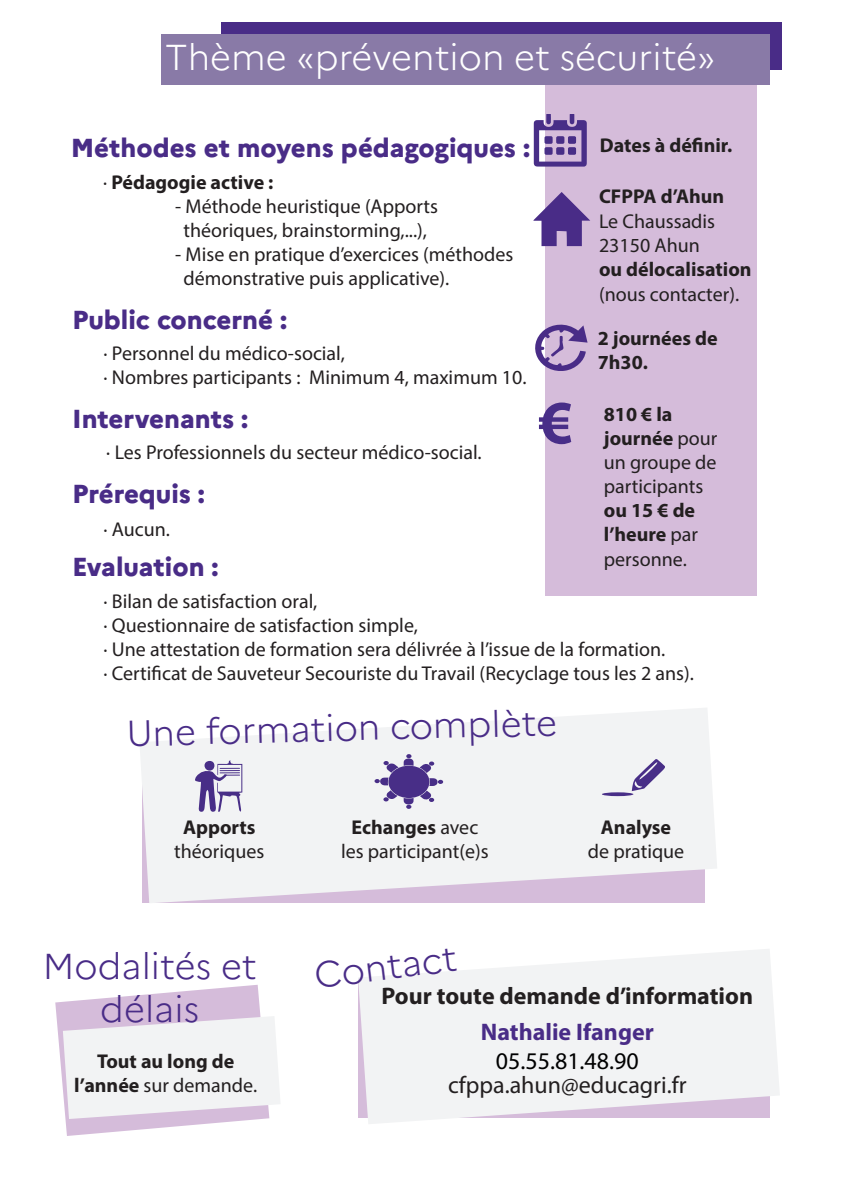
<style>
.page{position:relative;width:842px;height:1191px;background:#fff}
.page>*{position:absolute;margin:0;border:0;box-sizing:border-box;transform-origin:0 0}
.t1{font:700 62px "Myriad Pro";color:#482e88}
.t2{font:300 36px/43.2px "Marianne";color:#492c87;text-align:center}
.t3{font:300 36px "Marianne";color:#fff}
.t4{font:800 26px "Marianne";color:#492c87}
.t5{font:700 24px "Myriad Pro";color:#231f20}
.t6{font:24px "Myriad Pro";color:#231f20}
.t7{font:700 24px "Myriad Pro";color:#492c87}
.t8{font:24px "Myriad Pro";color:#000}
.t9{font:20px/24px "Myriad Pro";color:#231f20}
.t10{font:700 20px/24px "Myriad Pro";color:#231f20}
.s1{font-weight:400}
.s2{font-weight:700}
</style>
<div class="page">
<svg style="left:55px;top:985px;width:225px;height:151px"></svg>
<svg style="left:140px;top:708px;width:577px;height:195px;fill:#f2f3f4"></svg>
<div style="left:221px;top:23px;width:561px;height:47px;background:#492c87"></div>
<div style="left:545px;top:78px;width:211px;height:517px;background:#d5bcda"></div>
<div style="left:161px;top:34px;width:609px;height:51px;background:#897aa7"></div>
<svg style="left:533px;top:192px;width:57px;height:54px"></svg>
<svg style="left:534px;top:114px;width:53px;height:53px"></svg>
<svg style="left:535px;top:324px;width:52px;height:47px"></svg>
<div style="left:388px;top:765px;width:41px;height:33px;background:#482e87;border-radius:50%"></div>
<svg style="left:420px;top:761px;width:23px;height:41px"></svg>
<svg style="left:375px;top:754px;width:39px;height:55px"></svg>
<svg style="left:632px;top:759px;width:33px;height:32px"></svg>
<svg style="left:602px;top:792px;width:31px;height:4px"></svg>
<svg style="left:195px;top:760px;width:47px;height:52px"></svg>
<svg style="left:358px;top:949px;width:422px;height:175px;fill:#f2f3f4"></svg>
<h2 class="t3" style="left:165px;top:35px;width:552px">Thème «prévention et sécurité»</h2>
<h3 class="t4" style="left:71px;top:132px;width:461px">Méthodes et moyens pédagogiques :</h3>
<p class="t10" style="left:103px;top:170px;width:172px"><span class="s1">·</span> Pédagogie active :</p>
<p class="t9" style="left:175px;top:194px;width:264px;text-align:center">- Méthode heuristique (Apports théoriques, brainstorming,...),</p>
<p class="t9" style="left:184px;top:242px;width:331px;text-indent:-8px">- Mise en pratique d’exercices (méthodes démonstrative puis applicative).</p>
<h3 class="t4" style="left:72px;top:303px;width:217px">Public concerné :</h3>
<p class="t9" style="left:103px;top:340px;width:425px">· Personnel du médico-social,<br>· Nombres participants : Minimum 4, maximum 10.</p>
<p class="t10" style="left:600px;top:133px;width:134px">Dates à définir.</p>
<p class="t10" style="left:599px;top:184px;width:127px">CFPPA d’Ahun</p>
<p class="t9" style="left:599px;top:208px;width:118px">Le Chaussadis<br>23150 Ahun</p>
<p class="t10" style="left:599px;top:257px;width:154px">ou délocalisation</p>
<p class="t9" style="left:599px;top:282px;width:142px">(nous contacter).</p>
<p class="t10" style="left:598px;top:325px;width:121px">2 journées de<br>7h30.</p>
<h1 class="t1" style="left:539px;top:382px;width:36px">€</h1>
<p class="t9" style="left:604px;top:402px;width:115px"><span class="s2">810 € la journée</span> pour un groupe de participants</p>
<p class="t10" style="left:604px;top:498px;width:96px">ou 15 € de l’heure <span class="s1">par personne.</span></p>
<h3 class="t4" style="left:72px;top:403px;width:178px">Intervenants :</h3>
<p class="t9" style="left:106px;top:440px;width:377px">· Les Professionnels du secteur médico-social.</p>
<h3 class="t4" style="left:72px;top:478px;width:134px">Prérequis :</h3>
<p class="t9" style="left:103px;top:516px;width:68px">· Aucun.</p>
<h3 class="t4" style="left:72px;top:551px;width:148px">Evaluation :</h3>
<p class="t9" style="left:103px;top:588px;width:592px">· Bilan de satisfaction oral,<br>· Questionnaire de satisfaction simple,<br>· Une attestation de formation sera délivrée à l’issue de la formation.<br>· Certificat de Sauveteur Secouriste du Travail (Recyclage tous les 2 ans).</p>
<h2 class="t2" style="left:126px;top:713px;width:432px;rotate:-2deg">Une formation complète</h2>
<p class="t10" style="left:183px;top:814px;width:74px">Apports</p>
<p class="t9" style="left:174px;top:838px;width:92px">théoriques</p>
<p class="t9" style="left:341px;top:814px;width:149px;text-align:center"><span class="s2">Echanges</span> avec les participant(e)s</p>
<p class="t10" style="left:601px;top:814px;width:72px">Analyse</p>
<p class="t9" style="left:588px;top:838px;width:98px">de pratique</p>
<h2 class="t2" style="left:43px;top:944px;width:216px">Modalités et délais</h2>
<p class="t10" style="left:74px;top:1049px;width:184px;text-align:center">Tout au long de l’année <span class="s1">sur demande.</span></p>
<h2 class="t2" style="left:312px;top:953px;width:145px;rotate:-7deg">Contact</h2>
<p class="t5" style="left:382px;top:980px;width:373px">Pour toute demande d’information</p>
<p class="t7" style="left:481px;top:1016px;width:174px">Nathalie Ifanger</p>
<p class="t8" style="left:496px;top:1046px;width:144px">05.55.81.48.90</p>
<p class="t6" style="left:448px;top:1070px;width:240px">cfppa.ahun@educagri.fr</p>
</div>
